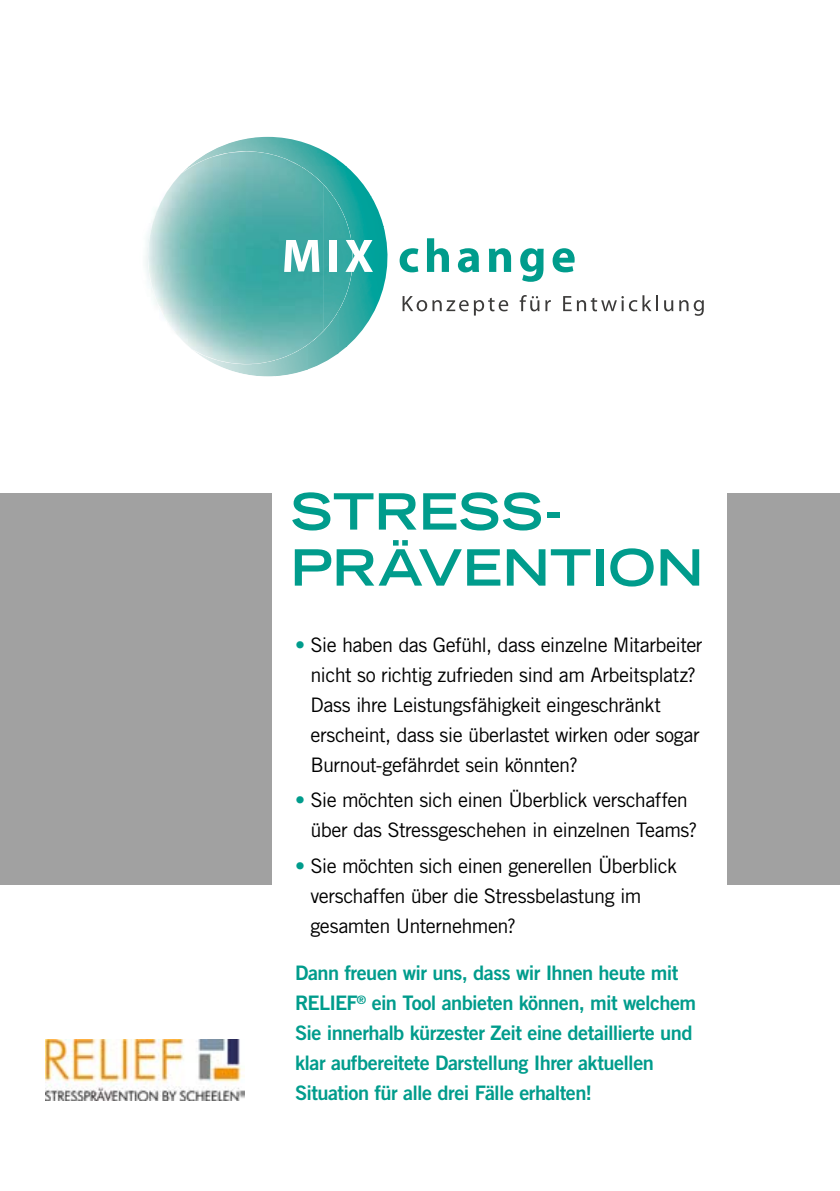
<style>
.page{position:relative;width:840px;height:1191px;background:#fff}
.page>*{position:absolute;margin:0;border:0;box-sizing:border-box;transform-origin:0 0}
.t1{font:700 expanded 50px/56px "Trade Gothic LT Std";letter-spacing:.005em;color:#009c8c}
.t2{font:20px/30px "Trade Gothic LT Std";letter-spacing:-.03em;color:#000}
.t3{font:20px/30px "Trade Gothic LT Std Bd 2";letter-spacing:-.03em;color:#009c8c}
.s1{color:#009c8c}
</style>
<div class="page">
<div style="left:0;top:493px;width:839px;height:391px;background:#a1a1a1"></div>
<div style="left:272px;top:475px;width:454px;height:653px;background:#fff"></div>
<img style="left:45px;top:1040px;width:199px;height:60px">
<svg style="left:402px;top:296px;width:106px;height:19px"></svg>
<svg style="left:519px;top:295px;width:20px;height:16px"></svg>
<svg style="left:545px;top:300px;width:5px;height:11px"></svg>
<svg style="left:563px;top:295px;width:94px;height:16px"></svg>
<svg style="left:664px;top:300px;width:39px;height:16px"></svg>
<svg style="left:400px;top:248px;width:18px;height:24px"></svg>
<svg style="left:427px;top:238px;width:21px;height:34px"></svg>
<svg style="left:457px;top:248px;width:22px;height:24px"></svg>
<svg style="left:488px;top:248px;width:23px;height:24px"></svg>
<svg style="left:520px;top:248px;width:23px;height:34px"></svg>
<svg style="left:552px;top:248px;width:22px;height:24px"></svg>
<img style="left:212px;top:137px;width:134px;height:29px">
<img style="left:323px;top:166px;width:48px;height:30px">
<img style="left:352px;top:196px;width:32px;height:30px">
<img style="left:338px;top:226px;width:62px;height:120px">
<img style="left:307px;top:336px;width:31px;height:34px">
<img style="left:276px;top:364px;width:31px;height:12px">
<img style="left:216px;top:364px;width:60px;height:12px">
<img style="left:338px;top:346px;width:10px;height:8px">
<img style="left:323px;top:331px;width:29px;height:5px">
<img style="left:148px;top:151px;width:175px;height:213px">
<img style="left:323px;top:184px;width:29px;height:147px">
<img style="left:286px;top:159px;width:21px;height:12px">
<img style="left:148px;top:257px;width:43px;height:92px">
<img style="left:192px;top:336px;width:126px;height:28px">
<img style="left:148px;top:257px;width:42px;height:91px">
<svg style="left:284px;top:240px;width:35px;height:32px"></svg>
<div style="left:329px;top:240px;width:8px;height:32px;background:#fff"></div>
<svg style="left:345px;top:240px;width:28px;height:32px"></svg>
<h1 class="t1" style="left:290px;top:482px;width:414px">STRESS-<br>PRÄVENTION</h1>
<p class="t2" style="left:310px;top:629px;width:393px;text-indent:-15px"><span class="s1">•</span> Sie haben das Gefühl, dass einzelne Mitarbeiter nicht so richtig zufrieden sind am Arbeitsplatz?<br>Dass ihre Leistungsfähigkeit eingeschränkt erscheint, dass sie überlastet wirken oder sogar Burnout-gefährdet sein könnten?</p>
<p class="t2" style="left:310px;top:785px;width:388px;text-indent:-15px"><span class="s1">•</span> Sie möchten sich einen Überblick verschaffen über das Stressgeschehen in einzelnen Teams?</p>
<p class="t2" style="left:310px;top:850px;width:368px;text-indent:-15px"><span class="s1">•</span> Sie möchten sich einen generellen Überblick verschaffen über die Stressbelastung im gesamten Unternehmen?</p>
<p class="t3" style="left:295px;top:957px;width:402px">Dann freuen wir uns, dass wir Ihnen heute mit RELIEF<sup>®</sup> ein Tool anbieten können, mit welchem Sie innerhalb kürzester Zeit eine detaillierte und klar aufbereitete Darstellung Ihrer aktuellen Situation für alle drei Fälle erhalten!</p>
</div>
